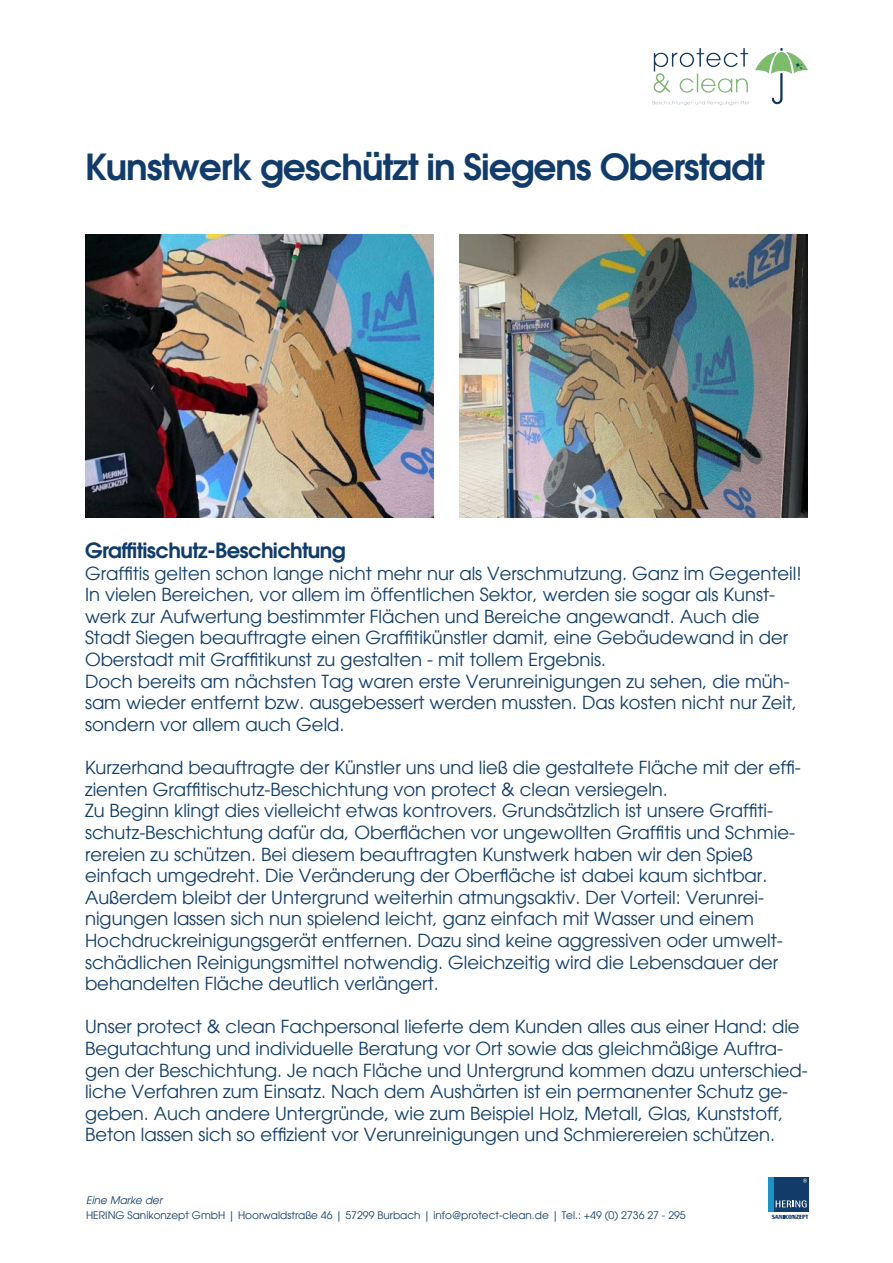
<style>
.page{position:relative;width:893px;height:1263px;background:#fff}
.page>*{position:absolute;margin:0;border:0;box-sizing:border-box;transform-origin:0 0}
.Innen_-_Copy_normal{font:600 36px "Avant Garde";letter-spacing:-.03em;color:#113b69}
.Innen_-_Copy_normal-2{font:600 21px "Avant Garde";letter-spacing:-.03em;color:#113b69}
.t1{font:18px/21.6px "Avant Garde";color:#103d67}
.t2{font:10.5px "Avant Garde";color:#103d67}
.t3{font:italic 10.5px "Avant Garde";color:#103d67}
</style>
<div class="page">
<img style="left:652px;top:47px;width:156px;height:59px">
<svg style="left:768px;top:1177px;width:40px;height:42px;background:#3b678e"></svg>
<img style="left:85px;top:234px;width:349px;height:284px">
<img style="left:459px;top:234px;width:349px;height:284px">
<p class="Innen_-_Copy_normal" style="left:84px;top:143px;width:682px">Kunstwerk geschützt in Siegens Oberstadt</p>
<p class="Innen_-_Copy_normal-2" style="left:85px;top:536px;width:262px">Graffitischutz-Beschichtung</p>
<p class="t1" style="left:85px;top:562px;width:718px">Graffitis gelten schon lange nicht mehr nur als Verschmutzung. Ganz im Gegenteil!<br>In vielen Bereichen, vor allem im öffentlichen Sektor, werden sie sogar als Kunst&shy;werk zur Aufwertung bestimmter Flächen und Bereiche angewandt. Auch die Stadt Siegen beauftragte einen Graffitikünstler damit, eine Gebäudewand in der Oberstadt mit Graffitikunst zu gestalten - mit tollem Ergebnis.</p>
<p class="t1" style="left:85px;top:670px;width:714px">Doch bereits am nächsten Tag waren erste Verunreinigungen zu sehen, die müh&shy;sam wieder entfernt bzw. ausgebessert werden mussten. Das kosten nicht nur Zeit, sondern vor allem auch Geld.</p>
<p class="t1" style="left:85px;top:757px;width:717px">Kurzerhand beauftragte der Künstler uns und ließ die gestaltete Fläche mit der effi&shy;zienten Graffitischutz-Beschichtung von protect &amp; clean versiegeln.</p>
<p class="t1" style="left:85px;top:800px;width:711px">Zu Beginn klingt dies vielleicht etwas kontrovers. Grundsätzlich ist unsere Graffiti&shy;schutz-Beschichtung dafür da, Oberflächen vor ungewollten Graffitis und Schmie&shy;rereien zu schützen. Bei diesem beauftragten Kunstwerk haben wir den Spieß einfach umgedreht. Die Veränderung der Oberfläche ist dabei kaum sichtbar.<br>Außerdem bleibt der Untergrund weiterhin atmungsaktiv. Der Vorteil: Verunrei&shy;nigungen lassen sich nun spielend leicht, ganz einfach mit Wasser und einem Hochdruckreinigungsgerät entfernen. Dazu sind keine aggressiven oder umwelt&shy;schädlichen Reinigungsmittel notwendig. Gleichzeitig wird die Lebensdauer der behandelten Fläche deutlich verlängert.</p>
<p class="t1" style="left:85px;top:1016px;width:724px">Unser protect &amp; clean Fachpersonal lieferte dem Kunden alles aus einer Hand: die Begutachtung und individuelle Beratung vor Ort sowie das gleichmäßige Auftra&shy;gen der Beschichtung. Je nach Fläche und Untergrund kommen dazu unterschied&shy;liche Verfahren zum Einsatz. Nach dem Aushärten ist ein permanenter Schutz ge&shy;geben. Auch andere Untergründe, wie zum Beispiel Holz, Metall, Glas, Kunststoff, Beton lassen sich so effizient vor Verunreinigungen und Schmierereien schützen.</p>
<p class="t3" style="left:86px;top:1194px;width:78px">Eine Marke der</p>
<p class="t2" style="left:86px;top:1209px;width:601px">HERING Sanikonzept GmbH | Hoorwaldstraße 46 | 57299 Burbach | info@protect-clean.de | Tel.: +49 (0) 2736 27 - 295</p>
</div>
